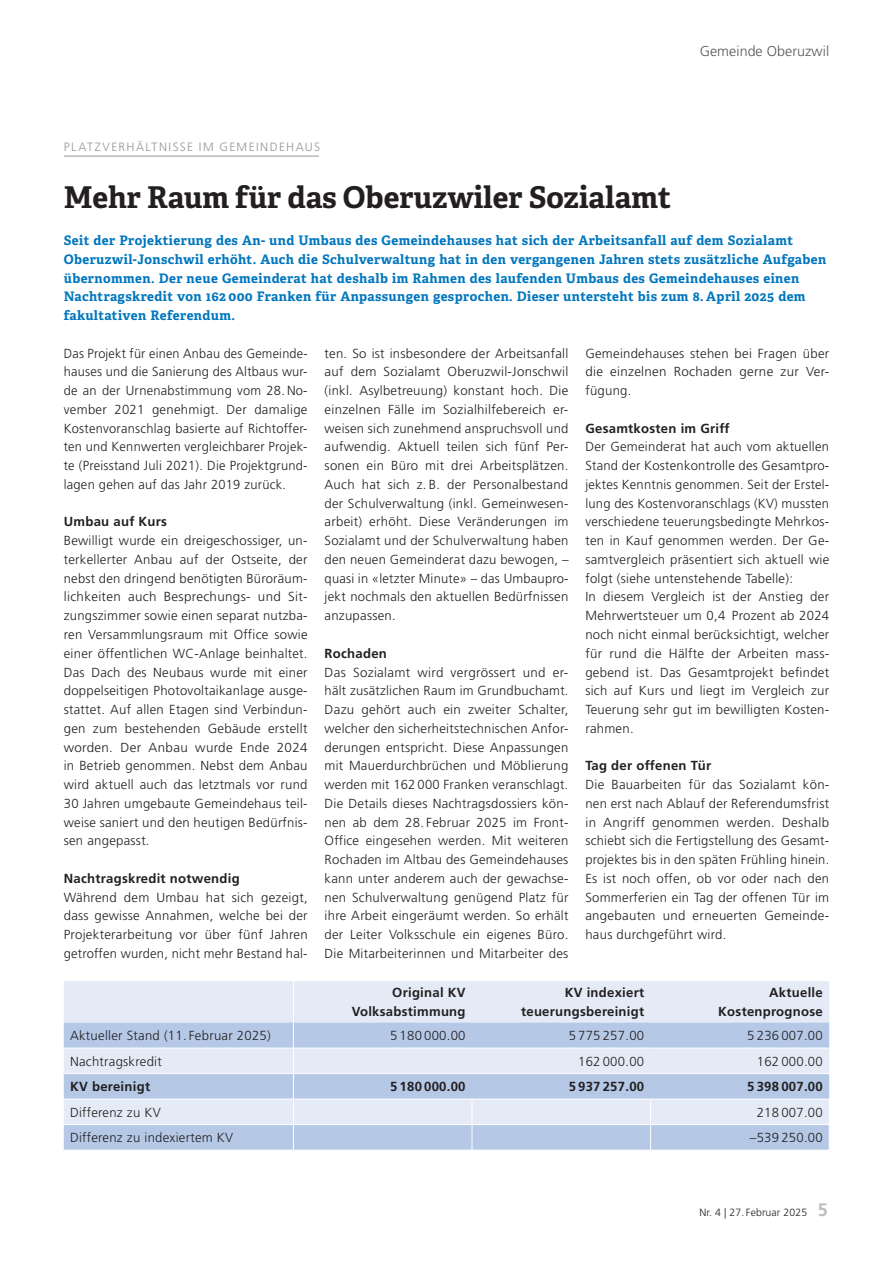
<style>
.page{position:relative;width:893px;height:1263px;background:#fff}
.page>*{position:absolute;margin:0;border:0;box-sizing:border-box;transform-origin:0 0}
.t1{font:700 30px "Adelle";color:#231f20}
.t2{font:300 14.25px "Frutiger LT Std";letter-spacing:.005em;color:#57585a}
.t3{font:300 13.2px/18.8px "Frutiger LT Std";letter-spacing:.02em;color:#231f20;text-align:justify}
.t4{font:700 13.2px/18.8px "Adelle";letter-spacing:.03em;color:#0076be}
.t5{font:300 13.2px/18.8px "Frutiger LT Std";letter-spacing:.02em;color:#231f20;text-align:justify;scale:.96 1}
.t6{font:700 13.2px/18.8px "Frutiger LT Std";letter-spacing:.02em;color:#231f20;text-align:right}
.t7{font:300 12px "Frutiger LT Std";letter-spacing:.115em;color:#939598}
.t8{font:300 10.5px "Frutiger LT Std";letter-spacing:.01em;color:#231f20}
.s1{font-weight:700;font-size:18px;color:#bcbdc0}
</style>
<div class="page">
<hr style="left:64px;top:156px;width:255px;height:1px;background:#939598">
<div style="left:64px;top:981px;width:765px;height:41px;background:#e4ebf6"></div>
<svg style="left:64px;top:1022px;width:765px;height:128px;background:#c8d6ec"></svg>
<hr style="left:293px;top:981px;width:1px;height:41px;background:#fff">
<hr style="left:64px;top:1048px;width:229px;height:1px;background:#fff">
<hr style="left:293px;top:1048px;width:179px;height:1px;background:#fff">
<hr style="left:472px;top:1048px;width:179px;height:1px;background:#fff">
<hr style="left:651px;top:1048px;width:178px;height:1px;background:#fff">
<hr style="left:64px;top:1073px;width:229px;height:1px;background:#fff">
<hr style="left:293px;top:1073px;width:179px;height:1px;background:#fff">
<hr style="left:472px;top:1073px;width:179px;height:1px;background:#fff">
<hr style="left:651px;top:1073px;width:178px;height:1px;background:#fff">
<svg style="left:293px;top:1022px;width:1px;height:128px"></svg>
<svg style="left:472px;top:1100px;width:1px;height:50px"></svg>
<svg style="left:650px;top:1100px;width:1px;height:50px"></svg>
<hr style="left:64px;top:1124px;width:229px;height:1px;background:#fff">
<hr style="left:293px;top:1124px;width:179px;height:1px;background:#fff">
<hr style="left:472px;top:1124px;width:179px;height:1px;background:#fff">
<hr style="left:651px;top:1124px;width:178px;height:1px;background:#fff">
<hr style="left:64px;top:1099px;width:229px;height:1px;background:#fff">
<hr style="left:293px;top:1099px;width:179px;height:1px;background:#fff">
<hr style="left:472px;top:1099px;width:179px;height:1px;background:#fff">
<hr style="left:651px;top:1099px;width:178px;height:1px;background:#fff">
<p class="t2" style="left:700px;top:43px;width:131px">Gemeinde Oberuzwil</p>
<p class="t7" style="left:64px;top:140px;width:258px">PLATZVERHÄLTNISSE IM GEMEINDEHAUS</p>
<h1 class="t1" style="left:64px;top:178px;width:609px">Mehr Raum für das Oberuzwiler Sozialamt</h1>
<p class="t4" style="left:64px;top:231px;width:764px">Seit der Projektierung des An- und Umbaus des Gemeindehauses hat sich der Arbeitsanfall auf dem Sozialamt Oberuzwil-Jonschwil erhöht. Auch die Schulverwaltung hat in den vergangenen Jahren stets zusätzliche Aufgaben übernommen. Der neue Gemeinderat hat deshalb im Rahmen des laufenden Umbaus des Gemeindehauses einen Nachtragskredit von 162 000 Franken für Anpassungen gesprochen. Dieser untersteht bis zum 8. April 2025 dem fakultativen Referendum.</p>
<p class="t5" style="left:64px;top:344px;width:255px">Das Projekt für einen Anbau des Gemeinde&shy;hauses und die Sanierung des Altbaus wur&shy;de an der Urnenabstimmung vom 28.No&shy;vember 2021 genehmigt. Der damalige Kostenvoranschlag basierte auf Richtoffer&shy;ten und Kennwerten vergleichbarer Projek&shy;te (Preisstand Juli 2021). Die Projektgrund&shy;lagen gehen auf das Jahr 2019 zurück.</p>
<p class="t6" style="left:64px;top:513px;width:105px">Umbau auf Kurs</p>
<p class="t3" style="left:64px;top:531px;width:245px">Bewilligt wurde ein dreigeschossiger, un&shy;terkellerter Anbau auf der Ostseite, der nebst den dringend benötigten Büroräum&shy;lichkeiten auch Besprechungs- und Sit&shy;zungszimmer sowie einen separat nutzba&shy;ren Versammlungsraum mit Office sowie einer öffentlichen WC-Anlage beinhaltet.<br>Das Dach des Neubaus wurde mit einer doppelseitigen Photovoltaikanlage ausge&shy;stattet. Auf allen Etagen sind Verbindun&shy;gen zum bestehenden Gebäude erstellt worden. Der Anbau wurde Ende 2024 in Betrieb genommen. Nebst dem Anbau wird aktuell auch das letztmals vor rund 30 Jahren umgebaute Gemeindehaus teil&shy;weise saniert und den heutigen Bedürfnis&shy;sen angepasst.</p>
<p class="t6" style="left:64px;top:869px;width:177px">Nachtragskredit notwendig</p>
<p class="t3" style="left:64px;top:888px;width:245px">Während dem Umbau hat sich gezeigt, dass gewisse Annahmen, welche bei der Projekterarbeitung vor über fünf Jahren getroffen wurden, nicht mehr Bestand hal-</p>
<p class="t3" style="left:325px;top:344px;width:245px">ten. So ist insbesondere der Arbeitsanfall auf dem Sozialamt Oberuzwil-Jonschwil (inkl. Asylbetreuung) konstant hoch. Die einzelnen Fälle im Sozialhilfebereich er&shy;weisen sich zunehmend anspruchsvoll und aufwendig. Aktuell teilen sich fünf Per&shy;sonen ein Büro mit drei Arbeitsplätzen.<br>Auch hat sich z. B. der Personalbestand der Schulverwaltung (inkl. Gemeinwesen&shy;arbeit) erhöht. Diese Veränderungen im Sozialamt und der Schulverwaltung haben den neuen Gemeinderat dazu bewogen, – quasi in «letzter Minute» – das Umbaupro&shy;jekt nochmals den aktuellen Bedürfnissen anzupassen.</p>
<p class="t6" style="left:325px;top:644px;width:64px">Rochaden</p>
<p class="t3" style="left:325px;top:663px;width:245px">Das Sozialamt wird vergrössert und er&shy;hält zusätzlichen Raum im Grundbuchamt.<br>Dazu gehört auch ein zweiter Schalter, welcher den sicherheitstechnischen Anfor&shy;derungen entspricht. Diese Anpassungen mit Mauerdurchbrüchen und Möblierung werden mit 162 000 Franken veranschlagt.<br>Die Details dieses Nachtragsdossiers kön&shy;nen ab dem 28. Februar 2025 im Front-Office eingesehen werden. Mit weiteren Rochaden im Altbau des Gemeindehauses kann unter anderem auch der gewachse&shy;nen Schulverwaltung genügend Platz für ihre Arbeit eingeräumt werden. So erhält der Leiter Volksschule ein eigenes Büro.<br>Die Mitarbeiterinnen und Mitarbeiter des</p>
<p class="t3" style="left:585px;top:344px;width:245px">Gemeindehauses stehen bei Fragen über die einzelnen Rochaden gerne zur Ver&shy;fügung.</p>
<p class="t6" style="left:585px;top:419px;width:146px">Gesamtkosten im Griff</p>
<p class="t3" style="left:585px;top:438px;width:245px;text-align:left">Der Gemeinderat hat auch vom aktuellen Stand der Kostenkontrolle des Gesamtpro&shy;jektes Kenntnis genommen. Seit der Erstel&shy;lung des Kostenvoranschlags (KV) mussten verschiedene teuerungsbedingte Mehrkos&shy;ten in Kauf genommen werden. Der Ge&shy;samtvergleich präsentiert sich aktuell wie folgt (siehe untenstehende Tabelle):<br>In diesem Vergleich ist der Anstieg der Mehrwertsteuer um 0,4 Prozent ab 2024 noch nicht einmal berücksichtigt, welcher für rund die Hälfte der Arbeiten mass&shy;gebend ist. Das Gesamtprojekt befindet sich auf Kurs und liegt im Vergleich zur Teuerung sehr gut im bewilligten Kosten&shy;rahmen.</p>
<p class="t6" style="left:585px;top:756px;width:127px">Tag der offenen Tür</p>
<p class="t3" style="left:585px;top:775px;width:245px">Die Bauarbeiten für das Sozialamt kön&shy;nen erst nach Ablauf der Referendumsfrist in Angriff genommen werden. Deshalb schiebt sich die Fertigstellung des Gesamt&shy;projektes bis in den späten Frühling hinein.<br>Es ist noch offen, ob vor oder nach den Sommerferien ein Tag der offenen Tür im angebauten und erneuerten Gemeinde&shy;haus durchgeführt wird.</p>
<p class="t6" style="left:352px;top:983px;width:115px">Original KV<br>Volksabstimmung</p>
<p class="t6" style="left:521px;top:983px;width:125px">KV indexiert teuerungsbereinigt</p>
<p class="t6" style="left:718px;top:983px;width:106px">Aktuelle<br>Kostenprognose</p>
<p class="t3" style="left:70px;top:1026px;width:202px">Aktueller Stand (11. Februar 2025)</p>
<p class="t3" style="left:390px;top:1026px;width:77px">5 180 000.00</p>
<p class="t3" style="left:569px;top:1026px;width:77px">5 775 257.00</p>
<p class="t3" style="left:747px;top:1026px;width:77px">5 236 007.00</p>
<p class="t3" style="left:70px;top:1052px;width:93px">Nachtragskredit</p>
<p class="t3" style="left:578px;top:1052px;width:68px">162 000.00</p>
<p class="t3" style="left:757px;top:1052px;width:68px">162 000.00</p>
<p class="t6" style="left:70px;top:1077px;width:81px">KV bereinigt</p>
<p class="t6" style="left:390px;top:1077px;width:77px">5 180 000.00</p>
<p class="t6" style="left:569px;top:1077px;width:77px">5 937 257.00</p>
<p class="t6" style="left:747px;top:1077px;width:77px">5 398 007.00</p>
<p class="t3" style="left:70px;top:1103px;width:92px">Differenz zu KV</p>
<p class="t3" style="left:757px;top:1103px;width:68px">218 007.00</p>
<p class="t3" style="left:70px;top:1128px;width:165px">Differenz zu indexiertem KV</p>
<p class="t3" style="left:750px;top:1128px;width:74px">–539 250.00</p>
<p class="t8" style="left:699px;top:1207px;width:130px">Nr. 4 | 27. Februar 2025 <span class="s1">5</span></p>
</div>
